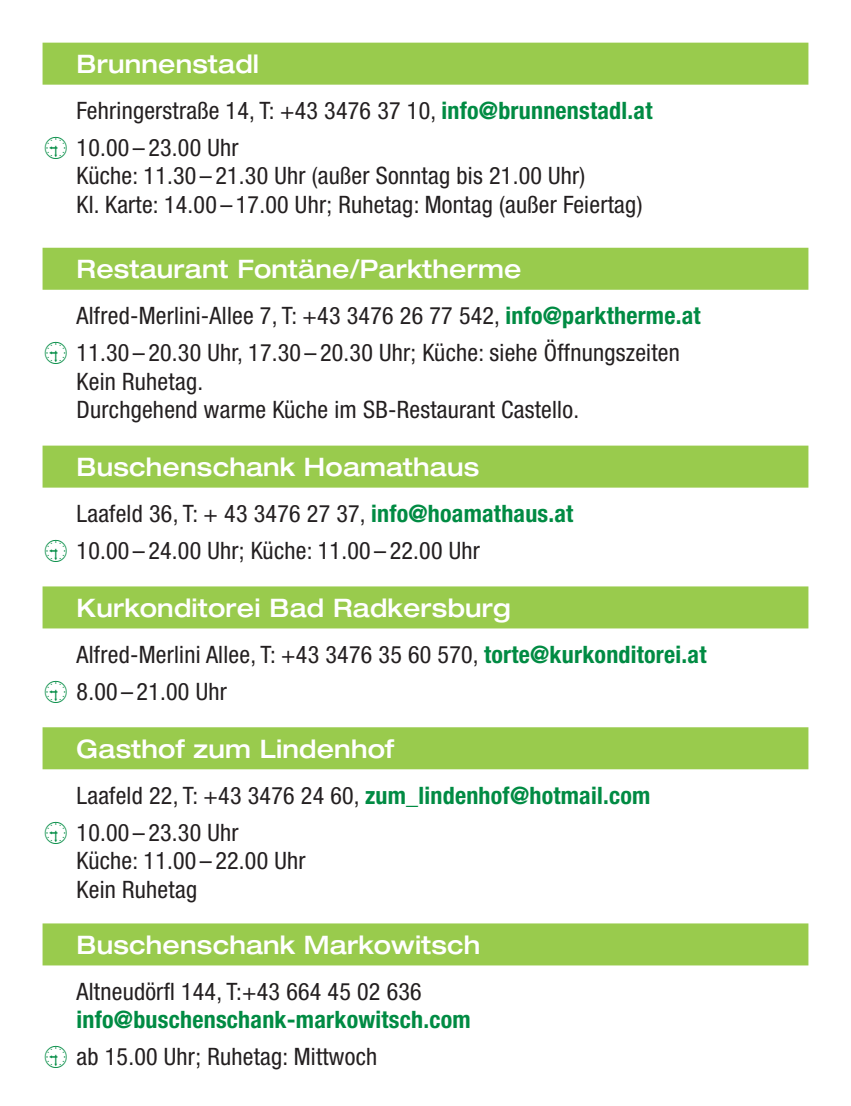
<style>
.page{position:relative;width:851px;height:1106px;background:#fff}
.page>*{position:absolute;margin:0;border:0;box-sizing:border-box;transform-origin:0 0}
.t1{font:500 expanded 25.5px "Helvetica Neue LT Pro";letter-spacing:.01em;color:#fff;scale:.94 1}
.t2{font:condensed 24px/36.9px "Helvetica Neue LT Pro";letter-spacing:.01em;color:#231f20}
.t3{font:700 condensed 24px/36.9px "Helvetica Neue LT Pro";letter-spacing:.01em;color:#008b43}
.s1{font-weight:700;color:#008b43}
.s2{font-weight:400;color:#231f20}
.s3{font-weight:500;font-stretch:expanded;font-size:25.5px;color:#fff}
</style>
<div class="page">
<div style="left:43px;top:43px;width:765px;height:42px;background:#99cb4d"></div>
<div style="left:43px;top:248px;width:765px;height:42px;background:#99cb4d"></div>
<div style="left:43px;top:445px;width:765px;height:42px;background:#99cb4d"></div>
<div style="left:43px;top:586px;width:765px;height:42px;background:#99cb4d"></div>
<div style="left:43px;top:727px;width:765px;height:42px;background:#99cb4d"></div>
<div style="left:43px;top:923px;width:765px;height:42px;background:#99cb4d"></div>
<p class="t1" style="left:77px;top:48px;width:196px">Brunnenstadl</p>
<p class="t2" style="left:77px;top:92px;width:577px">Fehringerstraße 14, T: +43 3476 37 10, <span class="s1">info@brunnenstadl.at<br></span>10.00 – 23.00 Uhr</p>
<p class="t2" style="left:77px;top:161px;width:567px;line-height:28.5px">Küche: 11.30 – 21.30 Uhr (außer Sonntag bis 21.00 Uhr)<br>Kl. Karte: 14.00 – 17.00 Uhr; Ruhetag: Montag (außer Feiertag)</p>
<p class="t1" style="left:77px;top:253px;width:474px">Restaurant Fontäne/Parktherme</p>
<p class="t2" style="left:77px;top:297px;width:625px">Alfred-Merlini-Allee 7, T: +43 3476 26 77 542, <span class="s1">info@parktherme.at<br></span>11.30 – 20.30 Uhr, 17.30 – 20.30 Uhr; Küche: siehe Öffnungszeiten</p>
<p class="t2" style="left:77px;top:366px;width:504px;line-height:28.5px">Kein Ruhetag.<br>Durchgehend warme Küche im SB-Restaurant Castello.</p>
<p class="t1" style="left:77px;top:451px;width:430px">Buschenschank Hoamathaus</p>
<p class="t2" style="left:77px;top:494px;width:498px">Laafeld 36, T: + 43 3476 27 37, <span class="s1">info@hoamathaus.at<br></span>10.00 – 24.00 Uhr; Küche: 11.00 – 22.00 Uhr</p>
<p class="t1" style="left:77px;top:591px;width:463px">Kurkonditorei Bad Radkersburg</p>
<p class="t2" style="left:77px;top:635px;width:631px">Alfred-Merlini Allee, T: +43 3476 35 60 570, <span class="s1">torte@kurkonditorei.at<br></span>8.00 – 21.00 Uhr</p>
<p class="t1" style="left:77px;top:732px;width:339px">Gasthof zum Lindenhof</p>
<p class="t2" style="left:77px;top:776px;width:575px">Laafeld 22, T: +43 3476 24 60, <span class="s1">zum_lindenhof@hotmail.com<br></span>10.00 – 23.30 Uhr</p>
<p class="t2" style="left:77px;top:846px;width:230px;line-height:28.5px">Küche: 11.00 – 22.00 Uhr<br>Kein Ruhetag</p>
<p class="t1" style="left:77px;top:928px;width:431px">Buschenschank Markowitsch</p>
<p class="t2" style="left:77px;top:972px;width:346px">Altneudörfl 144, T:+43 664 45 02 636</p>
<p class="t3" style="left:77px;top:1001px;width:468px">info@buschenschank-markowitsch.com<br><span class="s2">ab 15.00 Uhr; Ruhetag: Mittwoch</span><span class="s3">uschenscha</span></p>
</div>
